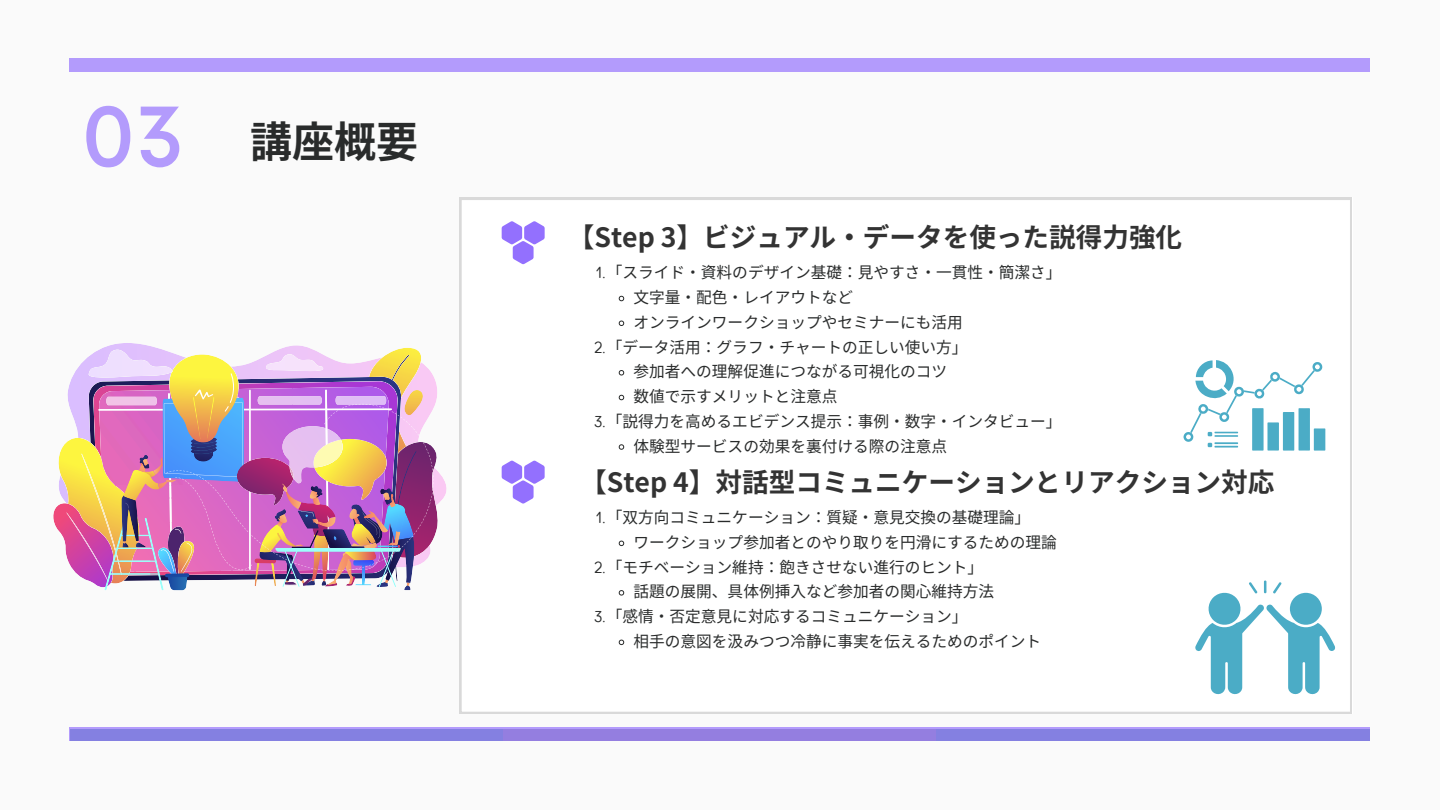
<style>
.page{position:relative;width:1440px;height:810px;background:#fafafa}
.page>*{position:absolute;margin:0;border:0;box-sizing:border-box;transform-origin:0 0}
.t1{font:700 42px "Noto Sans CJ Ksc";color:#292b2b}
.t2{font:700 26.6px "Noto Sans JP";color:#333}
.t3{font:15.7px "Noto Sans CJ Ksc";color:#292b2b}
.s1{font-family:"Now";font-weight:500;font-size:80px;color:#9370fe}
.s2{font-family:"TT Rounds Condensed"}
</style>
<div class="page">
<div style="left:70px;top:58px;width:1300px;height:14px;background:#b39bfc"></div>
<div style="left:70px;top:727px;width:1300px;height:13px;background:#9370fe;opacity:.69"></div>
<svg style="left:459px;top:198px;width:893px;height:516px"></svg>
<svg style="left:502px;top:221px;width:42px;height:43px"></svg>
<svg style="left:502px;top:461px;width:42px;height:42px"></svg>
<svg style="left:103px;top:343px;width:344px;height:161px"></svg>
<img style="left:53px;top:348px;width:385px;height:242px">
<svg style="left:618px;top:295px;width:7px;height:7px"></svg>
<svg style="left:618px;top:320px;width:7px;height:6px"></svg>
<svg style="left:618px;top:370px;width:7px;height:6px"></svg>
<svg style="left:618px;top:394px;width:7px;height:7px"></svg>
<svg style="left:618px;top:444px;width:7px;height:6px"></svg>
<svg style="left:1184px;top:360px;width:141px;height:91px"></svg>
<svg style="left:1194px;top:580px;width:141px;height:116px"></svg>
<svg style="left:618px;top:540px;width:7px;height:7px"></svg>
<svg style="left:618px;top:590px;width:7px;height:6px"></svg>
<svg style="left:618px;top:639px;width:7px;height:7px"></svg>
<p class="t1" style="left:81px;top:108px;width:335px"><span class="s1">03</span> 講座概要</p>
<p class="t2" style="left:568px;top:216px;width:616px">【Step 3】ビジュアル・データを使った説得力強化</p>
<p class="t3" style="left:596px;top:260px;width:467px"><span class="s2">1.</span>「スライド・資料のデザイン基礎： 見やすさ・一貫性・簡潔さ」</p>
<p class="t3" style="left:634px;top:285px;width:221px">文字量・配色・レイアウトなど</p>
<h1 class="t3" style="left:634px;top:310px;width:328px">オンラインワークショップやセミナーにも活用</h1>
<p class="t3" style="left:594px;top:334px;width:375px"><span class="s2">2.</span>「データ活用： グラフ・チャートの正しい使い方」</p>
<p class="t3" style="left:634px;top:359px;width:315px">参加者への理解促進につながる可視化のコツ</p>
<h2 class="t3" style="left:634px;top:384px;width:205px">数値で示すメリットと注意点</h2>
<p class="t3" style="left:595px;top:409px;width:469px"><span class="s2">3.</span>「説得力を高めるエビデンス提示： 事例・数字・インタビュー」</p>
<h2 class="t3" style="left:634px;top:433px;width:315px">体験型サービスの効果を裏付ける際の注意点</h2>
<p class="t2" style="left:580px;top:461px;width:696px">【Step 4】対話型コミュニケーションとリアクション対応</p>
<p class="t3" style="left:596px;top:505px;width:435px"><span class="s2">1.</span>「双方向コミュニケーション： 質疑・意見交換の基礎理論」</p>
<p class="t3" style="left:634px;top:530px;width:424px">ワークショップ参加者とのやり取りを円滑にするための理論</p>
<p class="t3" style="left:594px;top:554px;width:390px"><span class="s2">2.</span>「モチベーション維持： 飽きさせない進行のヒント」</p>
<p class="t3" style="left:634px;top:579px;width:361px">話題の展開、具体例挿入など参加者の関心維持方法</p>
<p class="t3" style="left:595px;top:604px;width:375px"><span class="s2">3.</span>「感情・否定意見に対応するコミュニケーション」</p>
<p class="t3" style="left:634px;top:629px;width:409px">相手の意図を汲みつつ冷静に事実を伝えるためのポイント</p>
</div>
